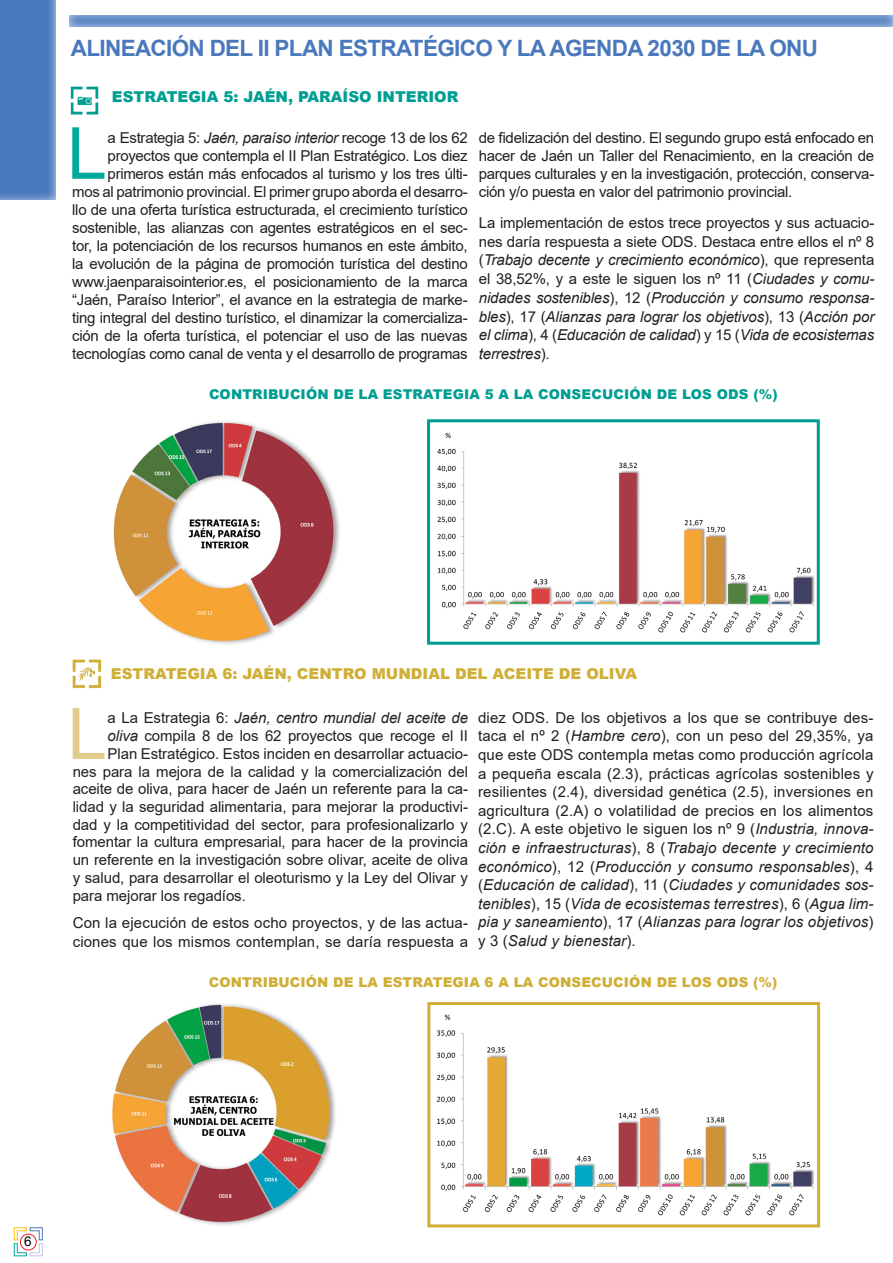
<style>
.page{position:relative;width:893px;height:1263px;background:#fff}
.page>*{position:absolute;margin:0;border:0;box-sizing:border-box;transform-origin:0 0}
.Capitular{font:71.85px "Arial";color:#00a99d}
.Capitular-2{font:70.95px "Arial";color:#e0cc88}
.t1{font:700 22.5px "Arial";letter-spacing:-.03em;color:#4a78bd}
.Capitular-3{font:15px/18px "Arial";letter-spacing:-.02em;color:#231f20;text-align:justify}
.Capitular-4{font:italic 15px/18.8px "Arial";letter-spacing:-.01em;color:#231f20;text-align:justify}
.Capitular-5{font:15px/18.6px "Arial";letter-spacing:.01em;color:#231f20}
.t2{font:900 15px "Arial";color:#cfaf37}
.t3{font:900 15px "Arial";color:#009e92}
.t4{font:900 13.5px "Arial";letter-spacing:.01em;color:#009e92}
.t5{font:900 13.5px "Arial";letter-spacing:.01em;color:#cfaf37}
.t6{font:13.5px "Arial";color:#000}
.s1{font-style:italic}
.s2{font-style:normal}
</style>
<div class="page">
<div style="left:0;top:0;width:57px;height:201px;background:#fff;opacity:.75"></div>
<div style="left:69px;top:12px;width:824px;height:15px;background:#fff;opacity:.75"></div>
<svg style="left:14px;top:1227px;width:29px;height:29px"></svg>
<img style="left:436px;top:1014px;width:378px;height:202px">
<div style="left:427px;top:1002px;width:393px;height:225px;border:3px solid #cfaf37"></div>
<img style="left:70px;top:86px;width:29px;height:29px">
<img style="left:437px;top:433px;width:378px;height:200px">
<div style="left:427px;top:419px;width:393px;height:226px;border:3px solid #009e92"></div>
<img style="left:113px;top:421px;width:227px;height:223px">
<img style="left:112px;top:1003px;width:224px;height:222px">
<img style="left:72px;top:659px;width:30px;height:30px">
<svg style="left:892px;top:12px;width:1px;height:15px"></svg>
<p class="t1" style="left:71px;top:32px;width:749px">ALINEACIÓN DEL II PLAN ESTRATÉGICO Y LA AGENDA 2030 DE LA ONU</p>
<p class="t3" style="left:112px;top:86px;width:348px">ESTRATEGIA 5: JAÉN, PARAÍSO INTERIOR</p>
<p class="Capitular" style="left:67px;top:104px;width:41px">L</p>
<p class="Capitular-3" style="left:72px;top:128px;width:397px;text-align:right">a Estrategia 5: <span class="s1">Jaén, paraíso interior</span> recoge 13 de los 62 proyectos que contempla el II Plan Estratégico. Los diez primeros están más enfocados al turismo y los tres últi-<br>mos al patrimonio provincial. El primer grupo aborda el desarro&shy;llo de una oferta turística estructurada, el crecimiento turístico sostenible, las alianzas con agentes estratégicos en el sec&shy;tor, la potenciación de los recursos humanos en este ámbito, la evolución de la página de promoción turística del destino www.jaenparaisointerior.es, el posicionamiento de la marca “Jaén, Paraíso Interior”, el avance en la estrategia de marke&shy;ting integral del destino turístico, el dinamizar la comercializa&shy;ción de la oferta turística, el potenciar el uso de las nuevas tecnologías como canal de venta y el desarrollo de programas</p>
<p class="Capitular-3" style="left:479px;top:128px;width:397px">de fidelización del destino. El segundo grupo está enfocado en hacer de Jaén un Taller del Renacimiento, en la creación de parques culturales y en la investigación, protección, conserva&shy;ción y/o puesta en valor del patrimonio provincial.</p>
<p class="Capitular-4" style="left:479px;top:214px;width:397px"><span class="s2">La implementación de estos trece proyectos y sus actuacio&shy;nes daría respuesta a siete ODS. Destaca entre ellos el nº 8 (</span>Trabajo decente y crecimiento económico<span class="s2">), que representa el 38,52%, y a este le siguen los nº 11 (</span>Ciudades y comu&shy;nidades sostenibles<span class="s2">), 12 (</span>Producción y consumo responsa&shy;bles<span class="s2">), 17 (</span>Alianzas para lograr los objetivos<span class="s2">), 13 (</span>Acción por el clima<span class="s2">), 4 (</span>Educación de calidad<span class="s2">) y 15 (</span>Vida de ecosistemas terrestres<span class="s2">).</span></p>
<p class="t4" style="left:209px;top:385px;width:570px">CONTRIBUCIÓN DE LA ESTRATEGIA 5 A LA CONSECUCIÓN DE LOS ODS (%)</p>
<p class="t2" style="left:111px;top:663px;width:528px">ESTRATEGIA 6: JAÉN, CENTRO MUNDIAL DEL ACEITE DE OLIVA</p>
<p class="Capitular-3" style="left:478px;top:708px;width:397px;line-height:18.6px">diez ODS. De los objetivos a los que se contribuye des&shy;taca el nº 2 (<span class="s1">Hambre cero</span>), con un peso del 29,35%, ya que este ODS contempla metas como producción agrícola a pequeña escala (2.3), prácticas agrícolas sostenibles y resilientes (2.4), diversidad genética (2.5), inversiones en agricultura (2.A) o volatilidad de precios en los alimentos (2.C). A este objetivo le siguen los nº 9 (<span class="s1">Industria, innova&shy;ción e infraestructuras</span>), 8 (<span class="s1">Trabajo decente y crecimiento económico</span>), 12 (<span class="s1">Producción y consumo responsables</span>), 4 (<span class="s1">Educación de calidad</span>), 11 (<span class="s1">Ciudades y comunidades sos&shy;tenibles</span>), 15 (<span class="s1">Vida de ecosistemas terrestres</span>), 6 (<span class="s1">Agua lim&shy;pia y saneamiento</span>), 17 (<span class="s1">Alianzas para lograr los objetivos</span>) y 3 (<span class="s1">Salud y bienestar</span>).</p>
<p class="Capitular-2" style="left:67px;top:685px;width:41px">L</p>
<p class="Capitular-4" style="left:108px;top:709px;width:362px"><span class="s2">a La Estrategia 6:</span> Jaén, centro mundial del aceite de</p>
<p class="Capitular-3" style="left:108px;top:727px;width:362px"><span class="s1">oliva</span> compila 8 de los 62 proyectos que recoge el II</p>
<p class="Capitular-3" style="left:108px;top:744px;width:362px">Plan Estratégico. Estos inciden en desarrollar actuacio-</p>
<p class="Capitular-3" style="left:73px;top:762px;width:397px">nes para la mejora de la calidad y la comercialización del</p>
<p class="Capitular-3" style="left:73px;top:780px;width:397px">aceite de oliva, para hacer de Jaén un referente para la ca-</p>
<p class="Capitular-3" style="left:73px;top:798px;width:397px">lidad y la seguridad alimentaria, para mejorar la productivi-</p>
<p class="Capitular-3" style="left:73px;top:815px;width:397px">dad y la competitividad del sector, para profesionalizarlo y</p>
<p class="Capitular-3" style="left:73px;top:833px;width:397px">fomentar la cultura empresarial, para hacer de la provincia</p>
<p class="Capitular-3" style="left:73px;top:851px;width:397px">un referente en la investigación sobre olivar, aceite de oliva</p>
<p class="Capitular-3" style="left:73px;top:868px;width:397px">y salud, para desarrollar el oleoturismo y la Ley del Olivar y</p>
<p class="Capitular-3" style="left:73px;top:887px;width:175px">para mejorar los regadíos.</p>
<p class="Capitular-5" style="left:73px;top:913px;width:397px">Con la ejecución de estos ocho proyectos, y de las actua&shy;ciones que los mismos contemplan, se daría respuesta a</p>
<p class="t5" style="left:209px;top:972px;width:570px">CONTRIBUCIÓN DE LA ESTRATEGIA 6 A LA CONSECUCIÓN DE LOS ODS (%)</p>
<p class="t6" style="left:24px;top:1232px;width:9px">6</p>
</div>
